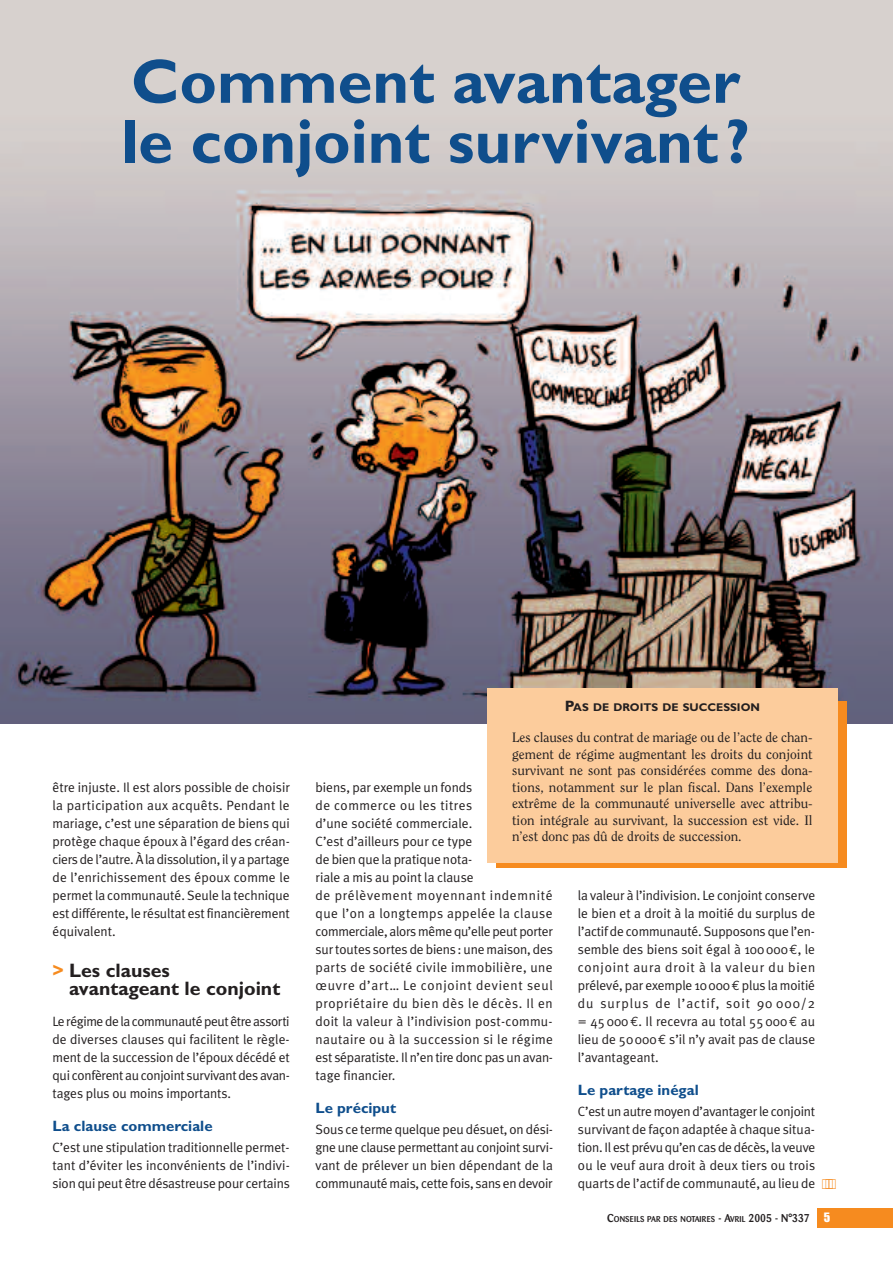
<style>
.page{position:relative;width:893px;height:1263px;background:#fff}
.page>*{position:absolute;margin:0;border:0;box-sizing:border-box;transform-origin:0 0}
.t1{font:700 63px/60px "Gill Sans";color:#0f4e8c}
.t2{font:700 19.5px/18px "Gill Sans";color:#231f20}
.t3{font:700 15px "Gill Sans";color:#0f4e8c}
.t4{font:13.5px/18px "Meta Plus Normal";color:#231f20;text-align:justify}
.t5{font:13.5px/18px "Meta Plus Normal";letter-spacing:.02em;color:#231f20}
.t6{font:13.5px/16.5px "Clearface";color:#231f20;text-align:justify}
.t7{font:12px "Zeal";color:#f68b1f;scale:.85 1}
.t8{font:700 11.25px "Gill Sans";color:#231f20}
.t9{font:500 8.4px "Barmeno";letter-spacing:.02em;color:#231f20;scale:.96 1}
.s1{color:#f68b1f}
.s2{font-size:15px}
.s3{font-family:"Euro Mono"}
.s4{font-size:11.25px}
.s5{font-family:"Impact";font-weight:400;font-size:12px;color:#fff}
</style>
<div class="page">
<div style="left:817px;top:1208px;width:76px;height:19px;background:#f68b1f"></div>
<img style="left:0;top:0;width:893px;height:723px">
<div style="left:496px;top:702px;width:350px;height:166px;background:#f68b1f"></div>
<div style="left:487px;top:688px;width:350px;height:175px;background:#fccc9c"></div>
<h1 class="t1" style="left:121px;top:57px;width:630px">Comment avantager le conjoint survivant?</h1>
<p class="t4" style="left:53px;top:778px;width:239px">être injuste. Il est alors possible de choisir la participation aux acquêts. Pendant le mariage, c’est une séparation de biens qui protège chaque époux à l’égard des créan&shy;ciers de l’autre. À la dissolution, il y a partage de l’enrichissement des époux comme le permet la communauté. Seule la technique est différente, le résultat est financièrement équivalent.</p>
<h2 class="t2" style="left:69px;top:963px;width:213px;text-indent:-17px"><span class="s1">&gt;</span> Les clauses avantageant le conjoint</h2>
<p class="t4" style="left:53px;top:1012px;width:239px">Le régime de la communauté peut être assorti de diverses clauses qui facilitent le règle&shy;ment de la succession de l’époux décédé et qui confèrent au conjoint survivant des avan&shy;tages plus ou moins importants.</p>
<p class="t3" style="left:53px;top:1120px;width:162px">La clause commerciale</p>
<p class="t4" style="left:53px;top:1138px;width:239px">C’est une stipulation traditionnelle permet&shy;tant d’éviter les inconvénients de l’indivi&shy;sion qui peut être désastreuse pour certains</p>
<p class="t8" style="left:565px;top:702px;width:197px"><span class="s2">P</span>AS DE DROITS DE SUCCESSION</p>
<p class="t6" style="left:512px;top:730px;width:302px">Les clauses du contrat de mariage ou de l’acte de chan&shy;gement de régime augmentant les droits du conjoint survivant ne sont pas considérées comme des dona&shy;tions, notamment sur le plan fiscal. Dans l’exemple extrême de la communauté universelle avec attribu&shy;tion intégrale au survivant, la succession est vide. Il n’est donc pas dû de droits de succession.</p>
<p class="t5" style="left:316px;top:778px;width:239px">biens, par exemple un fonds<br>de commerce ou les titres<br>d’une société commerciale.<br>C’est d’ailleurs pour ce type<br>de bien que la pratique nota-<br>riale a mis au point la clause<br>de prélèvement moyennant indemnité que l’on a longtemps appelée la clause commerciale, alors même qu’elle peut porter sur toutes sortes de biens: une maison, des parts de société civile immobilière, une œuvre d’art… Le conjoint devient seul propriétaire du bien dès le décès. Il en doit la valeur à l’indivision post-commu&shy;nautaire ou à la succession si le régime est séparatiste. Il n’en tire donc pas un avan&shy;tage financier.</p>
<p class="t3" style="left:316px;top:1102px;width:82px">Le préciput</p>
<p class="t4" style="left:316px;top:1120px;width:239px">Sous ce terme quelque peu désuet, on dési&shy;gne une clause permettant au conjoint survi&shy;vant de prélever un bien dépendant de la communauté mais, cette fois, sans en devoir</p>
<p class="t4" style="left:578px;top:886px;width:239px">la valeur à l’indivision. Le conjoint conserve le bien et a droit à la moitié du surplus de l’actif de communauté. Supposons que l’en&shy;semble des biens soit égal à 100 000<span class="s3">€</span>, le conjoint aura droit à la valeur du bien prélevé, par exemple 10000<span class="s3">€</span> plus la moitié du surplus de l’actif, soit 90 000/2 = 45 000<span class="s3">€</span>. Il recevra au total 55 000<span class="s3">€</span> au lieu de 50 000<span class="s3">€</span> s’il n’y avait pas de clause l’avantageant.</p>
<p class="t3" style="left:578px;top:1084px;width:122px">Le partage inégal</p>
<p class="t4" style="left:578px;top:1102px;width:239px">C’est un autre moyen d’avantager le conjoint survivant de façon adaptée à chaque situa&shy;tion. Il est prévu qu’en cas de décès, la veuve ou le veuf aura droit à deux tiers ou trois quarts de l’actif de communauté, au lieu de</p>
<p class="t7" style="left:822px;top:1179px;width:18px">®®®</p>
<p class="t9" style="left:607px;top:1215px;width:234px"><span class="s4">C</span>ONSEILS PAR DES NOTAIRES <span class="s4">- A</span>VRIL <span class="s4">2005 - N°337</span> <span class="s5">5</span></p>
</div>
